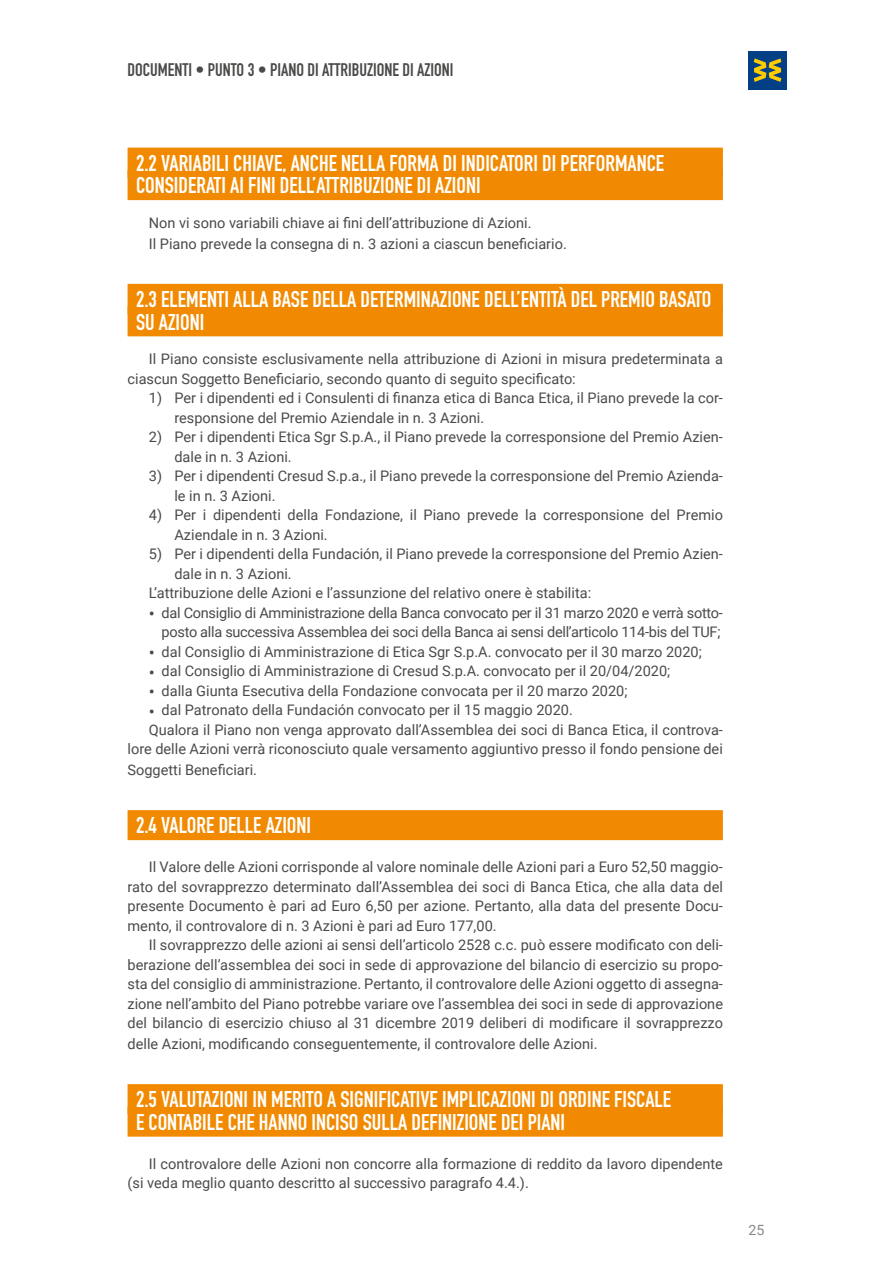
<style>
.page{position:relative;width:893px;height:1263px;background:#fff}
.page>*{position:absolute;margin:0;border:0;box-sizing:border-box;transform-origin:0 0}
.t1{font:22.5px/22.5px "DIN Engschrift Std";color:#fff}
.t2{font:18px "DIN Engschrift Std";color:#4a4a49}
.t3{font:14.55px/19.5px "Roboto";color:#4a4a49}
.t4{font:14.55px/19.5px "Roboto";letter-spacing:-.02em;color:#4a4a49;text-align:right}
.t5{font:14.1px "Roboto";color:#878787}
.s1{font-size:18px}
</style>
<div class="page">
<div style="left:748px;top:51px;width:39px;height:38px;background:#033f85"></div>
<svg style="left:754px;top:58px;width:27px;height:24px"></svg>
<div style="left:128px;top:148px;width:595px;height:30px;background:#f18a00"></div>
<div style="left:128px;top:170px;width:595px;height:30px;background:#f18a00"></div>
<div style="left:128px;top:284px;width:595px;height:30px;background:#f18a00"></div>
<div style="left:128px;top:306px;width:595px;height:30px;background:#f18a00"></div>
<div style="left:128px;top:810px;width:595px;height:30px;background:#f18a00"></div>
<div style="left:128px;top:1084px;width:595px;height:30px;background:#f18a00"></div>
<div style="left:128px;top:1107px;width:595px;height:30px;background:#f18a00"></div>
<p class="t2" style="left:128px;top:59px;width:327px">DOCUMENTI • PUNTO 3 • PIANO DI ATTRIBUZIONE DI AZIONI</p>
<h1 class="t1" style="left:136px;top:152px;width:530px">2.2 VARIABILI CHIAVE, ANCHE NELLA FORMA DI INDICATORI DI PERFORMANCE<br>CONSIDERATI AI FINI DELL’ATTRIBUZIONE DI AZIONI</h1>
<p class="t3" style="left:149px;top:212px;width:419px;line-height:20.7px">Non vi sono variabili chiave ai fini dell’attribuzione di Azioni.<br>Il Piano prevede la consegna di n. 3 azioni a ciascun beneficiario.</p>
<h1 class="t1" style="left:136px;top:288px;width:577px">2.3 ELEMENTI ALLA BASE DELLA DETERMINAZIONE DELL’ENTITÀ DEL PREMIO BASATO<br>SU AZIONI</h1>
<p class="t3" style="left:128px;top:349px;width:597px;text-indent:21px">Il Piano consiste esclusivamente nella attribuzione di Azioni in misura predeterminata a ciascun Soggetto Beneficiario, secondo quanto di seguito specificato:</p>
<p class="t3" style="left:174px;top:388px;width:550px;text-indent:-26px">1) Per i dipendenti ed i Consulenti di finanza etica di Banca Etica, il Piano prevede la cor&shy;responsione del Premio Aziendale in n. 3 Azioni.</p>
<p class="t3" style="left:174px;top:427px;width:550px;text-indent:-26px">2) Per i dipendenti Etica Sgr S.p.A., il Piano prevede la corresponsione del Premio Azien&shy;dale in n. 3 Azioni.</p>
<p class="t3" style="left:174px;top:466px;width:550px;text-indent:-26px">3) Per i dipendenti Cresud S.p.a., il Piano prevede la corresponsione del Premio Azienda&shy;le in n. 3 Azioni.</p>
<p class="t3" style="left:174px;top:505px;width:550px;text-indent:-26px">4) Per i dipendenti della Fondazione, il Piano prevede la corresponsione del Premio<br>Aziendale in n. 3 Azioni.</p>
<p class="t3" style="left:149px;top:544px;width:576px">5) Per i dipendenti della Fundación, il Piano prevede la corresponsione del Premio Azien-</p>
<p class="t3" style="left:174px;top:563px;width:119px">dale in n. 3 Azioni.</p>
<p class="t3" style="left:149px;top:583px;width:444px">L’attribuzione delle Azioni e l’assunzione del relativo onere è stabilita:</p>
<p class="t4" style="left:149px;top:602px;width:576px"><span class="s1">•</span> dal Consiglio di Amministrazione della Banca convocato per il 31 marzo 2020 e verrà sotto&shy;posto alla successiva Assemblea dei soci della Banca ai sensi dell’articolo 114-bis del TUF;</p>
<p class="t3" style="left:149px;top:641px;width:554px"><span class="s1">•</span> dal Consiglio di Amministrazione di Etica Sgr S.p.A. convocato per il 30 marzo 2020;</p>
<p class="t3" style="left:149px;top:661px;width:523px"><span class="s1">•</span> dal Consiglio di Amministrazione di Cresud S.p.A. convocato per il 20/04/2020;</p>
<p class="t3" style="left:149px;top:680px;width:480px"><span class="s1">•</span> dalla Giunta Esecutiva della Fondazione convocata per il 20 marzo 2020;</p>
<p class="t3" style="left:149px;top:700px;width:426px"><span class="s1">•</span> dal Patronato della Fundación convocato per il 15 maggio 2020.</p>
<p class="t3" style="left:149px;top:719px;width:576px">Qualora il Piano non venga approvato dall’Assemblea dei soci di Banca Etica, il controva-</p>
<p class="t3" style="left:128px;top:739px;width:597px">lore delle Azioni verrà riconosciuto quale versamento aggiuntivo presso il fondo pensione dei</p>
<p class="t3" style="left:128px;top:760px;width:131px">Soggetti Beneficiari.</p>
<h1 class="t1" style="left:136px;top:814px;width:177px">2.4 VALORE DELLE AZIONI</h1>
<p class="t3" style="left:128px;top:857px;width:597px;text-align:justify;text-indent:21px">Il Valore delle Azioni corrisponde al valore nominale delle Azioni pari a Euro 52,50 maggio&shy;rato del sovrapprezzo determinato dall’Assemblea dei soci di Banca Etica, che alla data del presente Documento è pari ad Euro 6,50 per azione. Pertanto, alla data del presente Docu&shy;mento, il controvalore di n. 3 Azioni è pari ad Euro 177,00.</p>
<p class="t3" style="left:128px;top:935px;width:597px;text-align:justify;text-indent:21px">Il sovrapprezzo delle azioni ai sensi dell’articolo 2528 c.c. può essere modificato con deli&shy;berazione dell’assemblea dei soci in sede di approvazione del bilancio di esercizio su propo&shy;sta del consiglio di amministrazione. Pertanto, il controvalore delle Azioni oggetto di assegna&shy;zione nell’ambito del Piano potrebbe variare ove l’assemblea dei soci in sede di approvazione del bilancio di esercizio chiuso al 31 dicembre 2019 deliberi di modificare il sovrapprezzo delle Azioni, modificando conseguentemente, il controvalore delle Azioni.</p>
<h1 class="t1" style="left:136px;top:1088px;width:537px">2.5 VALUTAZIONI IN MERITO A SIGNIFICATIVE IMPLICAZIONI DI ORDINE FISCALE<br>E CONTABILE CHE HANNO INCISO SULLA DEFINIZIONE DEI PIANI</h1>
<p class="t3" style="left:128px;top:1153px;width:597px;text-indent:21px">Il controvalore delle Azioni non concorre alla formazione di reddito da lavoro dipendente (si veda meglio quanto descritto al successivo paragrafo 4.4.).</p>
<p class="t5" style="left:748px;top:1220px;width:17px">25</p>
</div>
